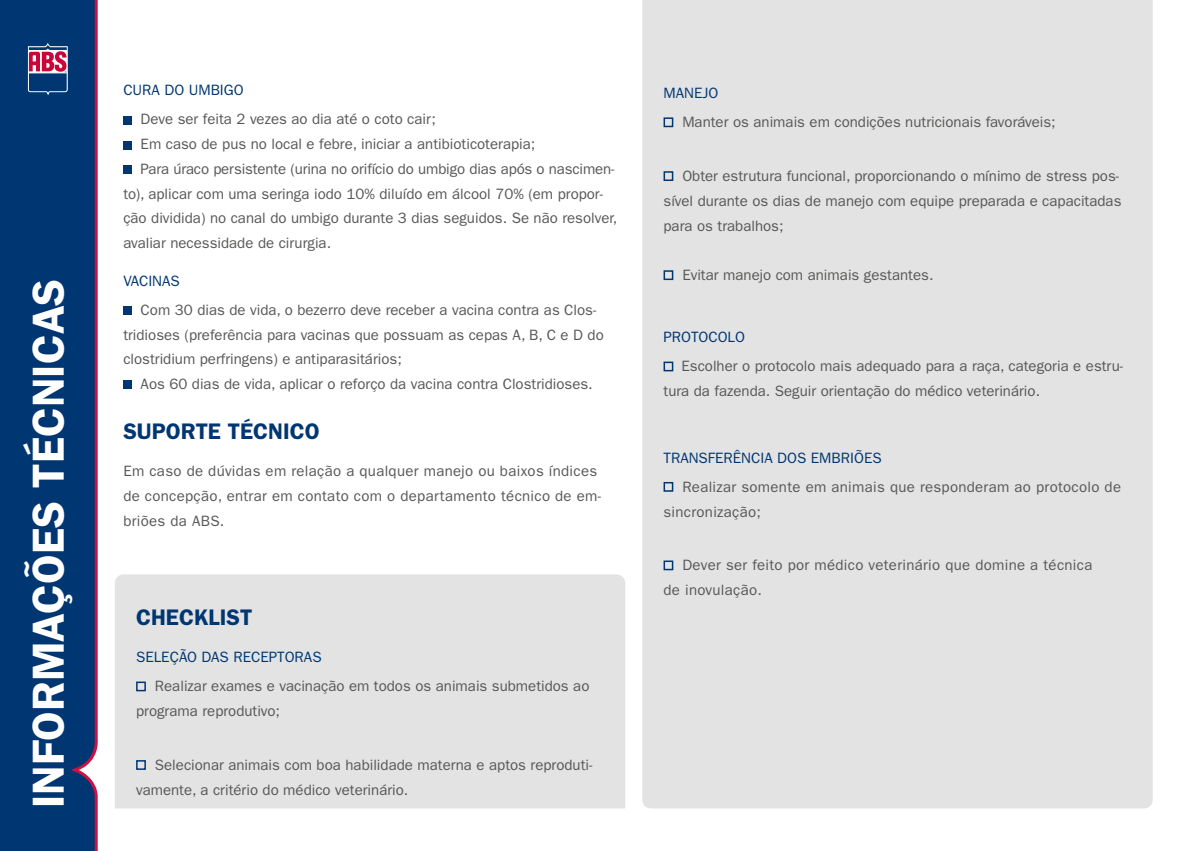
<style>
.page{position:relative;width:1191px;height:851px;background:#fff}
.page>*{position:absolute;margin:0;border:0;box-sizing:border-box;transform-origin:0 0}
.t1{font:600 45px "ITC Franklin Gothic Std";color:#fff}
.t2{font:600 22.65px "ITC Franklin Gothic Std";color:#003671}
.t3{font:15px/24.8px "ITC Franklin Gothic Std";color:#575756}
.t4{font:15px/24.8px "ITC Franklin Gothic Std";letter-spacing:.02em;color:#575756}
.t5{font:15px "ITC Franklin Gothic Std";color:#003671}
</style>
<div class="page">
<div style="left:0;top:0;width:28px;height:850px;background:#003671"></div>
<div style="left:115px;top:574px;width:510px;height:234px;background:#e3e3e3"></div>
<div style="left:642px;top:0;width:510px;height:808px;background:#e3e3e3"></div>
<div style="left:28px;top:0;width:70px;height:850px;background:#003671"></div>
<div style="left:123px;top:116px;width:9px;height:8px;background:#003671"></div>
<div style="left:123px;top:141px;width:9px;height:8px;background:#003671"></div>
<div style="left:123px;top:166px;width:9px;height:8px;background:#003671"></div>
<div style="left:123px;top:306px;width:9px;height:9px;background:#003671"></div>
<div style="left:123px;top:381px;width:9px;height:8px;background:#003671"></div>
<div style="left:136px;top:681px;width:10px;height:10px;border:2px solid #003671"></div>
<div style="left:136px;top:760px;width:10px;height:9px;border:2px solid #003671"></div>
<div style="left:663px;top:117px;width:10px;height:10px;border:2px solid #003671"></div>
<div style="left:663px;top:171px;width:10px;height:10px;border:2px solid #003671"></div>
<div style="left:663px;top:270px;width:10px;height:10px;border:2px solid #003671"></div>
<div style="left:663px;top:361px;width:10px;height:10px;border:2px solid #003671"></div>
<div style="left:663px;top:482px;width:10px;height:9px;border:2px solid #003671"></div>
<div style="left:663px;top:560px;width:10px;height:10px;border:2px solid #003671"></div>
<h1 class="t1" style="left:22px;top:808px;width:531px;rotate:-90deg">INFORMAÇÕES TÉCNICAS</h1>
<p class="t5" style="left:123px;top:82px;width:122px">CURA DO UMBIGO</p>
<p class="t3" style="left:141px;top:107px;width:297px">Deve ser feita 2 vezes ao dia até o coto cair;</p>
<p class="t3" style="left:141px;top:132px;width:396px">Em caso de pus no local e febre, iniciar a antibioticoterapia;</p>
<p class="t3" style="left:141px;top:156px;width:475px">Para úraco persistente (urina no orifício do umbigo dias após o nascimen-</p>
<p class="t3" style="left:123px;top:181px;width:481px">to), aplicar com uma seringa iodo 10% diluído em álcool 70% (em propor-</p>
<p class="t3" style="left:123px;top:206px;width:495px">ção dividida) no canal do umbigo durante 3 dias seguidos. Se não resolver,</p>
<p class="t3" style="left:123px;top:231px;width:209px">avaliar necessidade de cirurgia.</p>
<p class="t5" style="left:123px;top:272px;width:58px">VACINAS</p>
<p class="t3" style="left:123px;top:297px;width:482px;text-indent:17px">Com 30 dias de vida, o bezerro deve receber a vacina contra as Clos&shy;tridioses (preferência para vacinas que possuam as cepas A, B, C e D do clostridium perfringens) e antiparasitários;</p>
<p class="t3" style="left:141px;top:371px;width:453px">Aos 60 dias de vida, aplicar o reforço da vacina contra Clostridioses.</p>
<h2 class="t2" style="left:123px;top:417px;width:198px">SUPORTE TÉCNICO</h2>
<p class="t4" style="left:123px;top:458px;width:479px">Em caso de dúvidas em relação a qualquer manejo ou baixos índices de concepção, entrar em contato com o departamento técnico de em&shy;briões da ABS.</p>
<h2 class="t2" style="left:136px;top:603px;width:118px">CHECKLIST</h2>
<p class="t5" style="left:136px;top:648px;width:187px">SELEÇÃO DAS RECEPTORAS</p>
<p class="t3" style="left:136px;top:673px;width:455px;text-indent:19px">Realizar exames e vacinação em todos os animais submetidos ao programa reprodutivo;</p>
<p class="t3" style="left:136px;top:752px;width:458px;text-indent:19px">Selecionar animais com boa habilidade materna e aptos reproduti&shy;vamente, a critério do médico veterinário.</p>
<p class="t5" style="left:663px;top:84px;width:56px">MANEJO</p>
<p class="t3" style="left:682px;top:110px;width:375px">Manter os animais em condições nutricionais favoráveis;</p>
<p class="t3" style="left:663px;top:164px;width:459px;text-indent:19px">Obter estrutura funcional, proporcionando o mínimo de stress pos&shy;sível durante os dias de manejo com equipe preparada e capacitadas para os trabalhos;</p>
<p class="t3" style="left:682px;top:263px;width:253px">Evitar manejo com animais gestantes.</p>
<p class="t5" style="left:663px;top:328px;width:83px">PROTOCOLO</p>
<p class="t3" style="left:663px;top:354px;width:461px;text-indent:18px">Escolher o protocolo mais adequado para a raça, categoria e estru&shy;tura da fazenda. Seguir orientação do médico veterinário.</p>
<p class="t5" style="left:663px;top:449px;width:220px">TRANSFERÊNCIA DOS EMBRIÕES</p>
<p class="t4" style="left:663px;top:474px;width:459px;text-indent:19px">Realizar somente em animais que responderam ao protocolo de sincronização;</p>
<p class="t4" style="left:663px;top:553px;width:430px;text-indent:19px">Dever ser feito por médico veterinário que domine a técnica de inovulação.</p>
</div>
